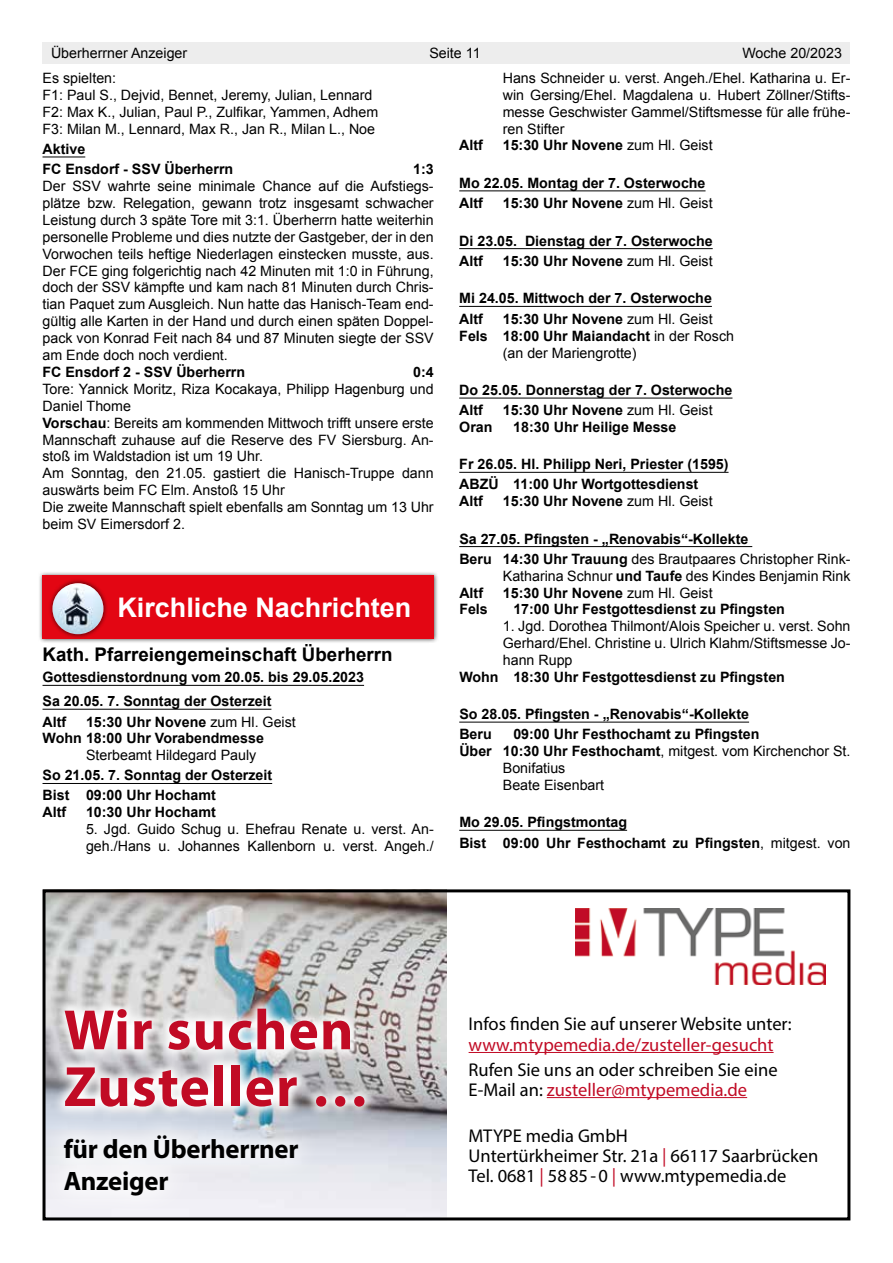
<style>
.page{position:relative;width:893px;height:1263px;background:#fff}
.page>*{position:absolute;margin:0;border:0;box-sizing:border-box;transform-origin:0 0}
.t1{font:700 57.15px/56.7px "Myriad Pro";letter-spacing:.02em;color:#c10b25}
.t2{font:700 27px "Arial";color:#fff}
.t3{font:700 26.7px/32.1px "Myriad Pro";letter-spacing:-.01em;color:#000}
.t4{font:700 18.75px "Arial";color:#000}
.t5{font:18.45px/20.1px "Myriad Pro";color:#000}
.t6{font:18.45px "Myriad Pro";color:#c10b25}
.t7{font:14.25px/17px "Arial";color:#000}
.t8{font:700 14.25px/20.4px "Arial";color:#000}
.s1{font-weight:400}
.s2{font-weight:700}
.s3{color:#c10b25}
</style>
<div class="page">
<div style="left:43px;top:43px;width:807px;height:21px;background:#ededed"></div>
<hr style="left:43px;top:157px;width:42px;height:1px;background:#000">
<hr style="left:43px;top:685px;width:321px;height:1px;background:#000">
<hr style="left:43px;top:709px;width:228px;height:1px;background:#000">
<hr style="left:43px;top:783px;width:229px;height:1px;background:#000">
<div style="left:38px;top:571px;width:401px;height:73px;background:#000;opacity:.7"></div>
<div style="left:43px;top:575px;width:391px;height:64px;background:#e30613"></div>
<div style="left:48px;top:578px;width:60px;height:61px;background:#000;opacity:.7"></div>
<img style="left:52px;top:583px;width:51px;height:51px;border-radius:26px">
<hr style="left:459px;top:190px;width:246px;height:1px;background:#000">
<hr style="left:459px;top:248px;width:254px;height:1px;background:#000">
<hr style="left:459px;top:306px;width:253px;height:1px;background:#000">
<hr style="left:459px;top:398px;width:273px;height:1px;background:#000">
<hr style="left:459px;top:472px;width:269px;height:1px;background:#000">
<hr style="left:459px;top:546px;width:293px;height:1px;background:#000">
<hr style="left:459px;top:722px;width:290px;height:1px;background:#000">
<hr style="left:459px;top:830px;width:168px;height:1px;background:#000">
<hr style="left:469px;top:1052px;width:305px;height:1px;background:#c10b25">
<hr style="left:547px;top:1097px;width:200px;height:1px;background:#c10b25">
<img style="left:47px;top:893px;width:399px;height:323px">
<svg style="left:52px;top:995px;width:325px;height:125px"></svg>
<svg style="left:42px;top:1111px;width:280px;height:109px;fill:#eeedf3"></svg>
<div style="left:43px;top:889px;width:807px;height:331px;border:3px solid #000"></div>
<img style="left:575px;top:908px;width:251px;height:76px">
<p class="t7" style="left:51px;top:45px;width:138px">Überherrner Anzeiger</p>
<p class="t7" style="left:429px;top:45px;width:53px">Seite 11</p>
<p class="t7" style="left:742px;top:45px;width:101px">Woche 20/2023</p>
<p class="t7" style="left:43px;top:69px;width:337px">Es spielten:<br>F1: Paul S., Dejvid, Bennet, Jeremy, Julian, Lennard F2: Max K., Julian, Paul P., Zulfikar, Yammen, Adhem F3: Milan M., Lennard, Max R., Jan R., Milan L., Noe</p>
<p class="t8" style="left:43px;top:139px;width:192px;line-height:20px">Aktive<br>FC Ensdorf - SSV Überherrn</p>
<p class="t7" style="left:503px;top:69px;width:349px;text-align:justify">Hans Schneider u. verst. Angeh./Ehel. Katharina u. Er&shy;win Gersing/Ehel. Magdalena u. Hubert Zöllner/Stifts&shy;messe Geschwister Gammel/Stiftsmesse für alle frühe&shy;ren Stifter</p>
<p class="t8" style="left:459px;top:136px;width:25px">Altf</p>
<p class="t8" style="left:503px;top:136px;width:211px">15:30 Uhr Novene <span class="s1">zum Hl. Geist</span></p>
<p class="t8" style="left:459px;top:173px;width:248px">Mo 22.05. Montag der 7. Osterwoche<br>Altf</p>
<p class="t8" style="left:413px;top:159px;width:22px">1:3</p>
<p class="t7" style="left:43px;top:177px;width:393px;text-align:justify">Der SSV wahrte seine minimale Chance auf die Aufstiegs&shy;plätze bzw. Relegation, gewann trotz insgesamt schwacher Leistung durch 3 späte Tore mit 3:1. Überherrn hatte weiterhin personelle Probleme und dies nutzte der Gastgeber, der in den Vorwochen teils heftige Niederlagen einstecken musste, aus.<br>Der FCE ging folgerichtig nach 42 Minuten mit 1:0 in Führung, doch der SSV kämpfte und kam nach 81 Minuten durch Chris&shy;tian Paquet zum Ausgleich. Nun hatte das Hanisch-Team end&shy;gültig alle Karten in der Hand und durch einen späten Doppel&shy;pack von Konrad Feit nach 84 und 87 Minuten siegte der SSV am Ende doch noch verdient.</p>
<p class="t8" style="left:43px;top:362px;width:204px">FC Ensdorf 2 - SSV Überherrn</p>
<p class="t8" style="left:413px;top:362px;width:22px">0:4</p>
<p class="t7" style="left:43px;top:380px;width:393px">Tore: Yannick Moritz, Riza Kocakaya, Philipp Hagenburg und Daniel Thome<br><span class="s2">Vorschau</span>: Bereits am kommenden Mittwoch trifft unsere erste Mannschaft zuhause auf die Reserve des FV Siersburg. An&shy;stoß im Waldstadion ist um 19 Uhr.<br>Am Sonntag, den 21.05. gastiert die Hanisch-Truppe dann auswärts beim FC Elm. Anstoß 15 Uhr<br>Die zweite Mannschaft spielt ebenfalls am Sonntag um 13 Uhr beim SV Eimersdorf 2.</p>
<p class="t8" style="left:503px;top:193px;width:211px">15:30 Uhr Novene <span class="s1">zum Hl. Geist</span></p>
<p class="t8" style="left:459px;top:231px;width:255px">Di 23.05. Dienstag der 7. Osterwoche<br>Altf</p>
<p class="t8" style="left:503px;top:251px;width:211px">15:30 Uhr Novene <span class="s1">zum Hl. Geist</span></p>
<p class="t8" style="left:459px;top:289px;width:254px">Mi 24.05. Mittwoch der 7. Osterwoche<br>Altf</p>
<p class="t8" style="left:503px;top:309px;width:211px">15:30 Uhr Novene <span class="s1">zum Hl. Geist</span></p>
<p class="t8" style="left:459px;top:326px;width:276px">Fels 18:00 Uhr Maiandacht <span class="s1">in der Rosch</span></p>
<p class="t7" style="left:503px;top:344px;width:135px">(an der Mariengrotte)</p>
<p class="t8" style="left:459px;top:380px;width:275px">Do 25.05. Donnerstag der 7. Osterwoche<br>Altf</p>
<p class="t8" style="left:503px;top:401px;width:211px">15:30 Uhr Novene <span class="s1">zum Hl. Geist</span></p>
<p class="t8" style="left:459px;top:417px;width:35px">Oran</p>
<p class="t8" style="left:513px;top:417px;width:165px">18:30 Uhr Heilige Messe</p>
<p class="t8" style="left:459px;top:455px;width:271px;line-height:20px">Fr 26.05. Hl. Philipp Neri, Priester (1595)<br>ABZÜ 11:00 Uhr Wortgottesdienst</p>
<p class="t8" style="left:459px;top:491px;width:25px">Altf</p>
<p class="t8" style="left:503px;top:491px;width:211px">15:30 Uhr Novene <span class="s1">zum Hl. Geist</span></p>
<p class="t8" style="left:459px;top:529px;width:393px">Sa 27.05. Pfingsten - „Renovabis“-Kollekte<br>Beru 14:30 Uhr Trauung <span class="s1">des Brautpaares Christopher Rink-</span></p>
<p class="t7" style="left:503px;top:567px;width:349px">Katharina Schnur <span class="s2">und Taufe</span> des Kindes Benjamin Rink</p>
<p class="t8" style="left:459px;top:583px;width:25px">Altf</p>
<p class="t8" style="left:503px;top:583px;width:211px">15:30 Uhr Novene <span class="s1">zum Hl. Geist</span></p>
<p class="t8" style="left:459px;top:600px;width:30px">Fels</p>
<p class="t8" style="left:513px;top:600px;width:273px">17:00 Uhr Festgottesdienst zu Pfingsten</p>
<p class="t7" style="left:503px;top:618px;width:349px;text-align:justify">1. Jgd. Dorothea Thilmont/Alois Speicher u. verst. Sohn Gerhard/Ehel. Christine u. Ulrich Klahm/Stiftsmesse Jo&shy;hann Rupp</p>
<p class="t8" style="left:459px;top:667px;width:327px">Wohn 18:30 Uhr Festgottesdienst zu Pfingsten</p>
<p class="t8" style="left:459px;top:704px;width:291px;line-height:20px">So 28.05. Pfingsten - „Renovabis“-Kollekte<br>Beru</p>
<h2 class="t2" style="left:117px;top:590px;width:296px">Kirchliche Nachrichten</h2>
<h3 class="t4" style="left:43px;top:642px;width:352px">Kath. Pfarreiengemeinschaft Überherrn</h3>
<p class="t8" style="left:43px;top:666px;width:323px;line-height:23.9px">Gottesdienstordnung vom 20.05. bis 29.05.2023<br>Sa 20.05. 7. Sonntag der Osterzeit</p>
<p class="t8" style="left:43px;top:712px;width:25px">Altf</p>
<p class="t8" style="left:43px;top:714px;width:255px;line-height:16.5px;text-indent:43px">15:30 Uhr Novene <span class="s1">zum Hl. Geist<br></span>Wohn 18:00 Uhr Vorabendmesse</p>
<p class="t7" style="left:86px;top:747px;width:172px">Sterbeamt Hildegard Pauly</p>
<p class="t8" style="left:43px;top:766px;width:231px;line-height:20px">So 21.05. 7. Sonntag der Osterzeit<br>Bist 09:00 Uhr Hochamt</p>
<p class="t8" style="left:43px;top:802px;width:25px">Altf</p>
<p class="t8" style="left:86px;top:802px;width:131px">10:30 Uhr Hochamt</p>
<p class="t7" style="left:86px;top:820px;width:349px">5. Jgd. Guido Schug u. Ehefrau Renate u. verst. An&shy;geh./Hans u. Johannes Kallenborn u. verst. Angeh./</p>
<p class="t8" style="left:513px;top:724px;width:248px">09:00 Uhr Festhochamt zu Pfingsten</p>
<p class="t7" style="left:459px;top:743px;width:393px"><span class="s2">Über 10:30 Uhr Festhochamt</span>, mitgest. vom Kirchenchor St.</p>
<p class="t7" style="left:503px;top:759px;width:64px">Bonifatius</p>
<p class="t7" style="left:503px;top:776px;width:103px">Beate Eisenbart</p>
<p class="t8" style="left:459px;top:812px;width:393px">Mo 29.05. Pfingstmontag<br>Bist 09:00 Uhr Festhochamt zu Pfingsten<span class="s1">, mitgest. von</span></p>
<h1 class="t1" style="left:64px;top:1000px;width:307px">Wir suchen<br>Zusteller …</h1>
<h3 class="t3" style="left:64px;top:1132px;width:236px">für den Überherrner<br>Anzeiger</h3>
<p class="t5" style="left:469px;top:1014px;width:325px">Infos finden Sie auf unserer Website unter:</p>
<p class="t6" style="left:469px;top:1033px;width:306px">www.mtypemedia.de/zusteller-gesucht</p>
<p class="t5" style="left:469px;top:1059px;width:310px">Rufen Sie uns an oder schreiben Sie eine<br>E-Mail an: <span class="s3">zusteller@mtypemedia.de</span></p>
<p class="t5" style="left:469px;top:1125px;width:351px">MTYPE media GmbH<br>Untertürkheimer Str. 21a <span class="s3">|</span> 66117 Saarbrücken<br>Tel. 0681 <span class="s3">|</span> 5885-0 <span class="s3">|</span> www.mtypemedia.de</p>
</div>
